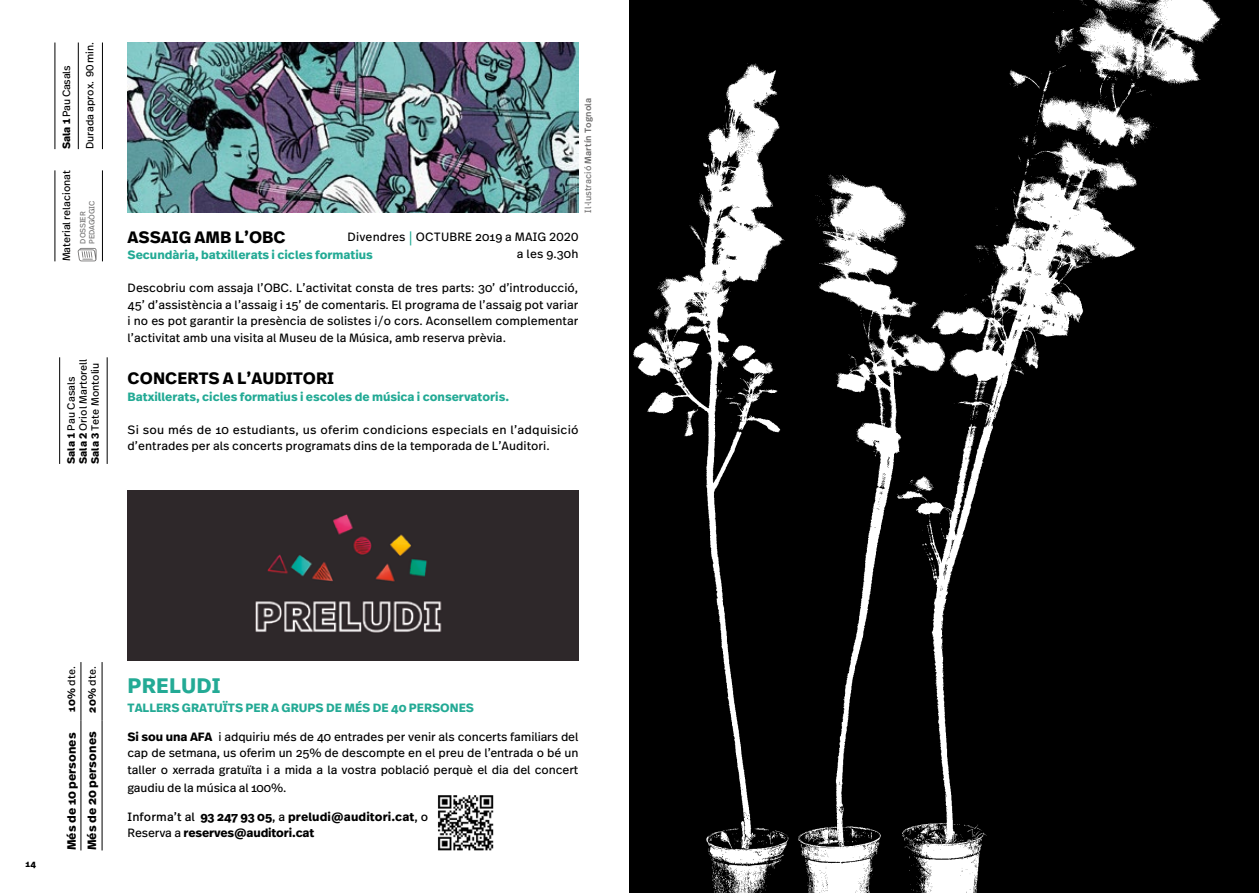
<style>
.page{position:relative;width:1259px;height:893px;background:#fff}
.page>*{position:absolute;margin:0;border:0;box-sizing:border-box;transform-origin:0 0}
.t1{font:700 21px "Real Text Pro";letter-spacing:.01em;color:#23aa95}
.t2{font:700 16.5px "Real Text Pro";color:#000}
.t3{font:12px/16.5px "Real Text Pro";color:#000;text-align:justify}
.t4{font:700 12px "Real Text Pro";color:#23aa95}
.t5{font:700 12px/16.5px "Real Text Pro";letter-spacing:-.01em;color:#000}
.t6{font:700 12px "Real Text Pro";letter-spacing:.01em;color:#000}
.t7{font:10.5px/12px "Real Text Pro";letter-spacing:-.01em;color:#000}
.t8{font:10.5px "Real Text Pro";letter-spacing:-.03em;color:#000}
.t9{font:500 9px "Real Text Pro";letter-spacing:.01em;color:#706f6f}
.t10{font:700 9px "Real Text Pro";color:#000}
.t11{font:7.5px/9px "Real Text Pro";letter-spacing:-.01em;color:#706f6f}
.s1{font-weight:700}
.s2{font-weight:400}
.s3{font-size:15px;color:#23aa95}
</style>
<div class="page">
<hr style="left:55px;top:43px;width:1px;height:106px;background:#000">
<hr style="left:78px;top:43px;width:1px;height:106px;background:#000">
<hr style="left:102px;top:43px;width:1px;height:106px;background:#000">
<svg style="left:78px;top:248px;width:18px;height:13px"></svg>
<hr style="left:55px;top:170px;width:1px;height:91px;background:#000">
<hr style="left:102px;top:170px;width:1px;height:91px;background:#000">
<img style="left:128px;top:43px;width:450px;height:169px">
<div style="left:128px;top:491px;width:450px;height:170px;background:#2e282a"></div>
<hr style="left:81px;top:720px;width:1px;height:130px;background:#000">
<hr style="left:81px;top:662px;width:1px;height:58px;background:#000">
<hr style="left:102px;top:720px;width:1px;height:130px;background:#000">
<hr style="left:102px;top:662px;width:1px;height:58px;background:#000">
<hr style="left:59px;top:357px;width:1px;height:107px;background:#000">
<hr style="left:107px;top:357px;width:1px;height:107px;background:#000">
<img style="left:629px;top:0;width:630px;height:893px">
<img style="left:437px;top:795px;width:57px;height:56px">
<p class="t8" style="left:59px;top:149px;width:85px;rotate:-90deg"><span class="s1">Sala 1</span> Pau Casals</p>
<p class="t7" style="left:60px;top:261px;width:92px;rotate:-90deg">Material relacionat</p>
<p class="t7" style="left:84px;top:149px;width:108px;rotate:-90deg">Durada aprox. 90 min.</p>
<p class="t11" style="left:78px;top:244px;width:45px;rotate:-90deg">DOSSIER<br>PEDAGÒGIC</p>
<p class="t7" style="left:65px;top:464px;width:106px;rotate:-90deg"><span class="s1">Sala 1</span> Pau Casals<br><span class="s1">Sala 2</span> Oriol Martorell<br><span class="s1">Sala 3</span> Tete Montoliu</p>
<p class="t9" style="left:581px;top:213px;width:116px;rotate:-90deg"><span class="s2">Il·lustració</span> Martín Tognola</p>
<h2 class="t2" style="left:128px;top:225px;width:160px">ASSAIG AMB L’OBC</h2>
<p class="t4" style="left:128px;top:246px;width:247px">Secundària, batxillerats i cicles formatius</p>
<p class="t3" style="left:128px;top:279px;width:452px">Descobriu com assaja l’OBC. L’activitat consta de tres parts: 30’ d’introducció, 45’ d’assistència a l’assaig i 15’ de comentaris. El programa de l’assaig pot variar i no es pot garantir la presència de solistes i/o cors. Aconsellem complementar l’activitat amb una visita al Museu de la Música, amb reserva prèvia.</p>
<p class="t3" style="left:347px;top:229px;width:232px;text-align:right">Divendres <span class="s3">|</span> OCTUBRE 2019 a MAIG 2020 a les 9.30h</p>
<h2 class="t2" style="left:128px;top:366px;width:208px">CONCERTS A L’AUDITORI</h2>
<p class="t4" style="left:128px;top:388px;width:383px">Batxillerats, cicles formatius i escoles de música i conservatoris.</p>
<p class="t3" style="left:128px;top:421px;width:452px">Si sou més de 10 estudiants, us oferim condicions especials en l’adquisició d’entrades per als concerts programats dins de la temporada de L’Auditori.</p>
<p class="t10" style="left:26px;top:858px;width:12px">14</p>
<p class="t7" style="left:65px;top:712px;width:47px;rotate:-90deg"><span class="s1">10%</span> dte.</p>
<p class="t6" style="left:63px;top:850px;width:119px;rotate:-90deg">Més de 10 persones</p>
<p class="t7" style="left:86px;top:713px;width:48px;rotate:-90deg"><span class="s1">20%</span> dte.</p>
<p class="t6" style="left:83px;top:850px;width:121px;rotate:-90deg">Més de 20 persones</p>
<h1 class="t1" style="left:128px;top:670px;width:95px">PRELUDI</h1>
<p class="t4" style="left:128px;top:699px;width:348px">TALLERS GRATUÏTS PER A GRUPS DE MÉS DE 40 PERSONES</p>
<p class="t3" style="left:128px;top:728px;width:452px"><span class="s1">Si sou una AFA</span> i adquiriu més de 40 entrades per venir als concerts familiars del cap de setmana, us oferim un 25% de descompte en el preu de l’entrada o bé un taller o xerrada gratuïta i a mida a la vostra població perquè el dia del concert</p>
<p class="t3" style="left:128px;top:779px;width:160px">gaudiu de la música al 100%.</p>
<p class="t5" style="left:128px;top:808px;width:302px"><span class="s2">Informa’t al</span> 93 247 93 05<span class="s2">, a</span> preludi@auditori.cat<span class="s2">, o<br></span><span class="s2">Reserva a</span> reserves@auditori.cat</p>
</div>
